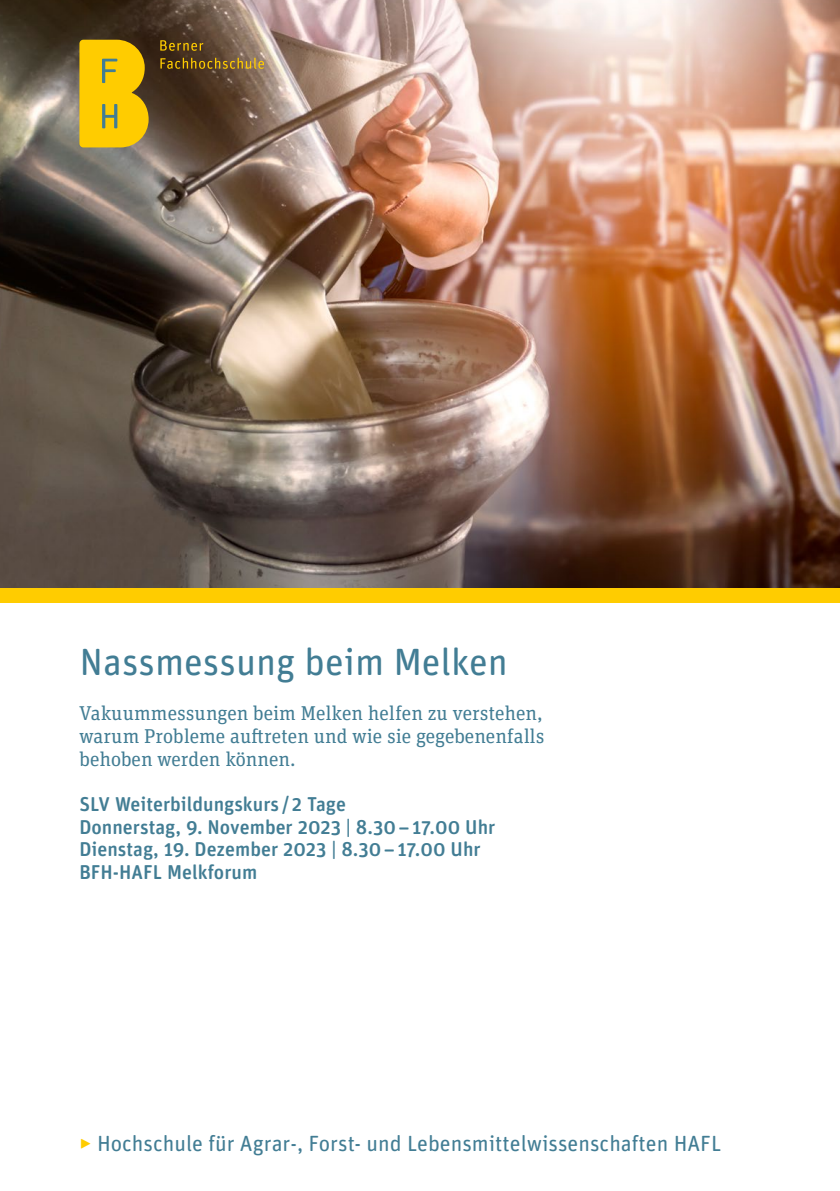
<style>
.page{position:relative;width:840px;height:1191px;background:#fff}
.page>*{position:absolute;margin:0;border:0;box-sizing:border-box;transform-origin:0 0}
.t1{font:38px "Unit Rounded Pro";color:#427d94}
.t2{font:22px "Unit Rounded Pro";color:#427d94}
.t3{font:500 20px/22.6px "Unit Rounded Pro";color:#427d94}
.t4{font:20px/22.6px "Unit Slab Pro";color:#427d94;text-align:justify}
.s1{color:#fc0}
</style>
<div class="page">
<img style="left:0;top:0;width:839px;height:588px">
<div style="left:0;top:588px;width:839px;height:14px;background:#fc0"></div>
<svg style="left:79px;top:40px;width:69px;height:107px;background:#e5ba0b"></svg>
<svg style="left:160px;top:40px;width:43px;height:11px"></svg>
<svg style="left:160px;top:58px;width:104px;height:11px"></svg>
<h1 class="t1" style="left:79px;top:635px;width:430px">Nassmessung beim Melken</h1>
<p class="t4" style="left:79px;top:701px;width:466px">Vakuummessungen beim Melken helfen zu verstehen, warum Probleme auftreten und wie sie gegebenenfalls behoben werden können.</p>
<p class="t3" style="left:79px;top:792px;width:417px">SLV Weiterbildungskurs /2 Tage<br>Donnerstag, 9. November 2023 | 8.30–17.00 Uhr Dienstag, 19. Dezember 2023 | 8.30–17.00 Uhr BFH-HAFL Melkforum</p>
<p class="t2" style="left:79px;top:1128px;width:643px"><span class="s1">‣</span> Hochschule für Agrar-, Forst- und Lebensmittelwissenschaften HAFL</p>
</div>
